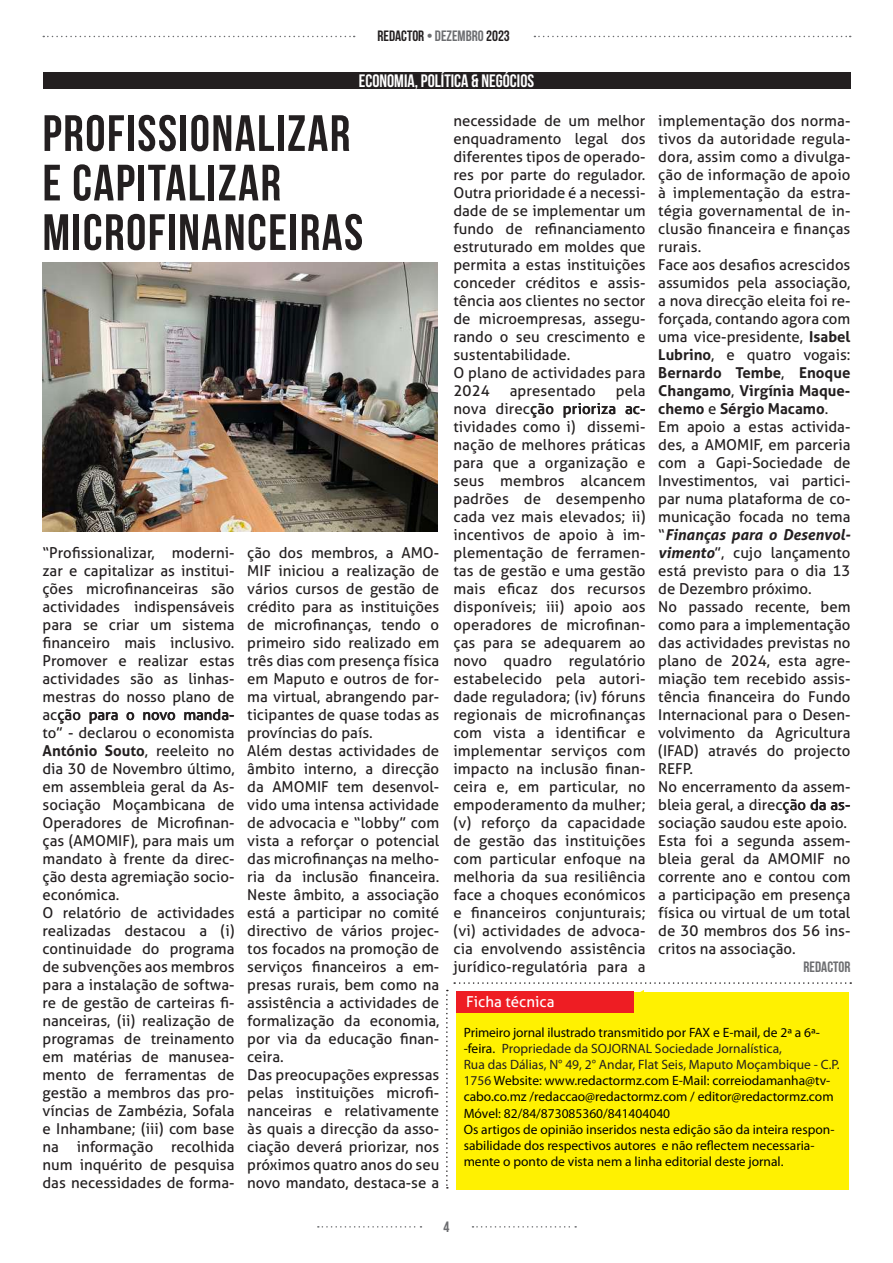
<style>
.page{position:relative;width:893px;height:1263px;background:#fff}
.page>*{position:absolute;margin:0;border:0;box-sizing:border-box;transform-origin:0 0}
.t1{font:51px/49.5px "Bebas Neue";letter-spacing:.03em;color:#231f20}
.t2{font:18px "Bebas Neue";color:#fff}
.t3{font:15px/18px "Aller";color:#231f20}
.t4{font:15px "Bebas Neue";color:#231f20}
.t5{font:15px "Aller";color:#fff}
.t6{font:15px "Bebas Neue";color:#6c6d70}
.t7{font:13.5px/16.2px "Myriad Pro";color:#000}
.s1{color:#6c6d70}
.s2{font-weight:700}
.s3{font-weight:700;font-style:italic}
.s4{color:#231f20}
</style>
<div class="page">
<svg style="left:43px;top:36px;width:312px;height:1px"></svg>
<svg style="left:534px;top:36px;width:317px;height:1px"></svg>
<svg style="left:472px;top:1226px;width:104px;height:1px"></svg>
<svg style="left:318px;top:1226px;width:103px;height:1px"></svg>
<div style="left:43px;top:72px;width:807px;height:17px;background:#231f20"></div>
<div style="left:456px;top:992px;width:393px;height:197px;background:#fff101"></div>
<div style="left:456px;top:991px;width:178px;height:21px;background:#ee1d23"></div>
<img style="left:43px;top:263px;width:395px;height:268px">
<svg style="left:454px;top:982px;width:397px;height:2px"></svg>
<svg style="left:446px;top:990px;width:2px;height:198px"></svg>
<p class="t4" style="left:377px;top:28px;width:134px">REDACTOR <span class="s1">• DEZEMBRO</span> 2023</p>
<p class="t2" style="left:359px;top:71px;width:177px">ECONOMIA, POLÍTICA &amp; NEGÓCIOS</p>
<h1 class="t1" style="left:43px;top:108px;width:322px">PROFISSIONALIZAR<br>E CAPITALIZAR<br>MICROFINANCEIRAS</h1>
<p class="t3" style="left:43px;top:544px;width:194px">“Profissionalizar, moderni&shy;zar e capitalizar as institui&shy;ções microfinanceiras são actividades indispensáveis para se criar um sistema financeiro mais inclusivo.<br>Promover e realizar estas actividades são as linhas&shy;mestras do nosso plano de acção para o novo manda&shy;to” - declarou o economista<br><span class="s2">António Souto</span>, reeleito no dia 30 de Novembro último, em assembleia geral da As&shy;sociação Moçambicana de<br>Operadores de Microfinan&shy;ças (AMOMIF), para mais um mandato à frente da direc&shy;ção desta agremiação socio&shy;económica.<br>O relatório de actividades realizadas destacou a (i) continuidade do programa de subvenções aos membros para a instalação de softwa&shy;re de gestão de carteiras fi&shy;nanceiras, (ii) realização de programas de treinamento em matérias de manusea&shy;mento de ferramentas de gestão a membros das pro&shy;víncias de Zambézia, Sofala e Inhambane; (iii) com base na informação recolhida num inquérito de pesquisa das necessidades de forma-</p>
<p class="t3" style="left:247px;top:544px;width:194px">ção dos membros, a AMO-<br>MIF iniciou a realização de vários cursos de gestão de crédito para as instituições de microfinanças, tendo o primeiro sido realizado em três dias com presença física em Maputo e outros de for&shy;ma virtual, abrangendo par&shy;ticipantes de quase todas as províncias do país.<br>Além destas actividades de âmbito interno, a direcção da AMOMIF tem desenvol&shy;vido uma intensa actividade de advocacia e “lobby” com vista a reforçar o potencial das microfinanças na melho&shy;ria da inclusão financeira.<br>Neste âmbito, a associação está a participar no comité directivo de vários projec&shy;tos focados na promoção de serviços financeiros a em&shy;presas rurais, bem como na assistência a actividades de formalização da economia, por via da educação finan&shy;ceira.<br>Das preocupações expressas pelas instituições microfi&shy;nanceiras e relativamente às quais a direcção da asso&shy;ciação deverá priorizar, nos próximos quatro anos do seu novo mandato, destaca-se a</p>
<p class="t3" style="left:453px;top:112px;width:194px">necessidade de um melhor enquadramento legal dos diferentes tipos de operado&shy;res por parte do regulador.<br>Outra prioridade é a necessi&shy;dade de se implementar um fundo de refinanciamento estruturado em moldes que permita a estas instituições conceder créditos e assis&shy;tência aos clientes no sector de microempresas, assegu&shy;rando o seu crescimento e sustentabilidade.<br>O plano de actividades para<br>2024</p>
<p class="t3" style="left:453px;top:382px;width:194px;text-align:justify;text-indent:162px">pela nova direcção prioriza ac&shy;tividades como i) dissemi&shy;nação de melhores práticas para que a organização e seus membros alcancem padrões de desempenho cada vez mais elevados; ii) incentivos de apoio à im&shy;plementação de ferramen&shy;tas de gestão e uma gestão mais eficaz dos recursos disponíveis; iii) apoio aos operadores de microfinan&shy;ças para se adequarem ao novo quadro regulatório estabelecido pela autori&shy;dade reguladora; (iv) fóruns regionais de microfinanças com vista a identificar e implementar serviços com impacto na inclusão finan&shy;ceira e, em particular, no empoderamento da mulher; (v) reforço da capacidade de gestão das instituições com particular enfoque na melhoria da sua resiliência face a choques económicos e financeiros conjunturais; (vi) actividades de advoca&shy;cia envolvendo assistência jurídico-regulatória para a</p>
<p class="t3" style="left:510px;top:382px;width:88px">apresentado</p>
<p class="t3" style="left:658px;top:112px;width:194px">implementação dos norma&shy;tivos da autoridade regula&shy;dora, assim como a divulga&shy;ção de informação de apoio à implementação da estra&shy;tégia governamental de in&shy;clusão financeira e finanças rurais.<br>Face aos desafios acrescidos assumidos pela associação, a nova direcção eleita foi re&shy;forçada, contando agora com uma vice-presidente, <span class="s2">Isabel<br>Lubrino</span>, e quatro vogais:<br><span class="s2">Bernardo Tembe</span>, <span class="s2">Enoque<br>Changamo</span>, <span class="s2">Virgínia Maque&shy;chemo</span> e <span class="s2">Sérgio Macamo</span>.<br>Em apoio a estas activida&shy;des, a AMOMIF, em parceria com a Gapi-Sociedade de<br>Investimentos, vai partici&shy;par numa plataforma de co&shy;municação focada no tema “<span class="s3">Finanças para o Desenvol&shy;vimento</span>”, cujo lançamento está previsto para o dia 13 de Dezembro próximo.<br>No passado recente, bem como para a implementação das actividades previstas no plano de 2024, esta agre&shy;miação tem recebido assis&shy;tência financeira do Fundo<br>Internacional para o Desen&shy;volvimento da Agricultura (IFAD) através do projecto<br>REFP.<br>No encerramento da assem&shy;bleia geral, a direcção da as&shy;sociação saudou este apoio.<br>Esta foi a segunda assem&shy;bleia geral da AMOMIF no corrente ano e contou com a participação em presença física ou virtual de um total de 30 membros dos 56 ins&shy;critos na associação.</p>
<p class="t6" style="left:804px;top:959px;width:48px">REDACTOR</p>
<p class="t5" style="left:466px;top:992px;width:90px">Ficha técnica</p>
<p class="t7" style="left:464px;top:1024px;width:377px">Primeiro jornal ilustrado transmitido por FAX e E-mail, de 2ª a 6ª--feira. <span class="s4">Propriedade da SOJORNAL Sociedade Jornalística,<br>Rua das Dálias, N° 49, 2° Andar, Flat Seis, Maputo Moçambique - C.P.<br>1756</span> Website: www.redactormz.com E-Mail: correiodamanha@tv&shy;cabo.co.mz /redaccao@redactormz.com / editor@redactormz.com Móvel: 82/84/873085360/841404040<br>Os artigos de opinião inseridos nesta edição são da inteira respon&shy;sabilidade dos respectivos autores e não reflectem necessaria&shy;mente o ponto de vista nem a linha editorial deste jornal.</p>
<p class="t6" style="left:443px;top:1218px;width:7px">4</p>
</div>
